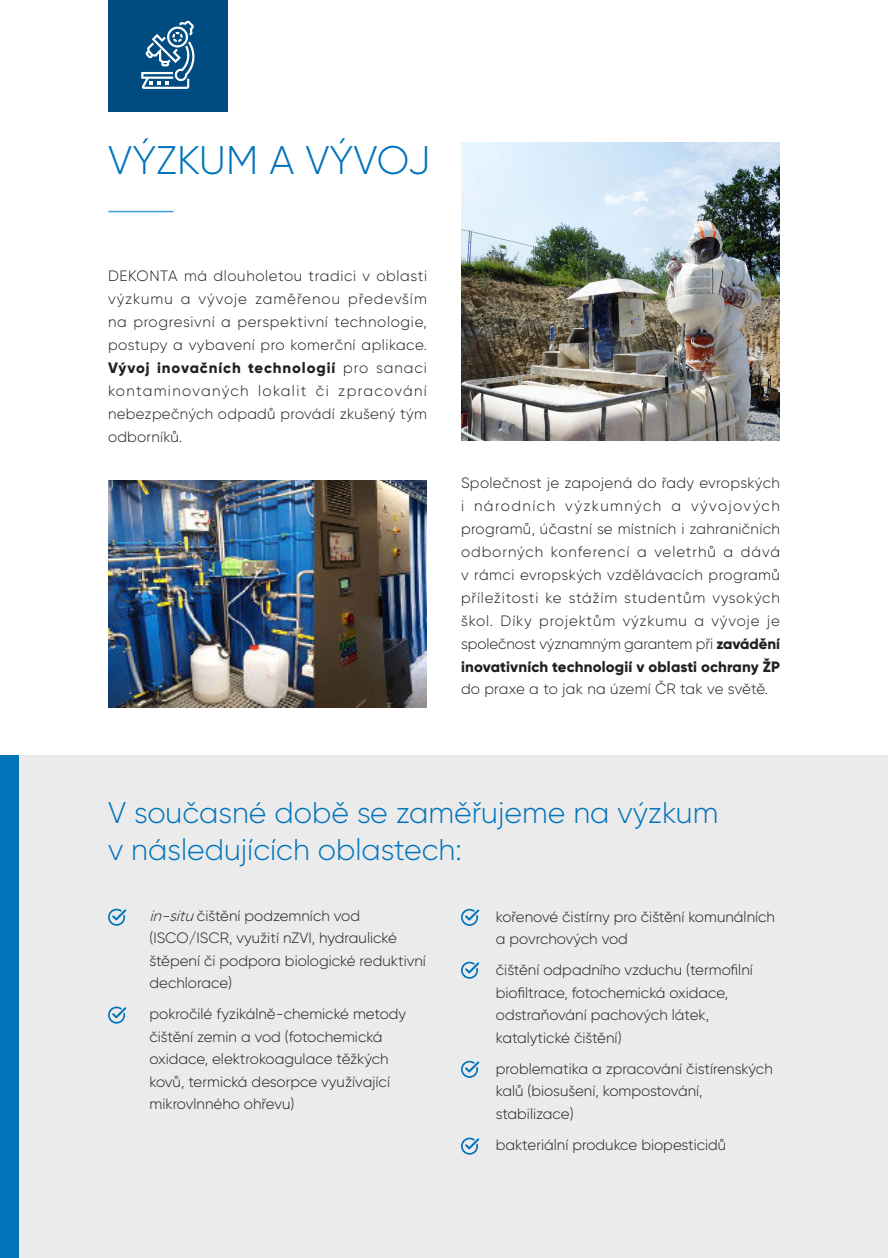
<style>
.page{position:relative;width:888px;height:1258px;background:#fff}
.page>*{position:absolute;margin:0;border:0;box-sizing:border-box;transform-origin:0 0}
.t1{font:300 39.9px "Gilroy";letter-spacing:.01em;color:#0073bb}
.t2{font:300 29.85px/36.9px "Gilroy";color:#0073bb}
.t3{font:300 15px/23px "Gilroy";color:#231f20}
.s1{font-weight:800}
.s2{font-style:italic}
</style>
<div class="page">
<hr style="left:108px;top:211px;width:66px;height:1px;background:#3ca1da">
<img style="left:461px;top:142px;width:319px;height:299px">
<img style="left:108px;top:480px;width:319px;height:227px">
<div style="left:108px;top:0;width:120px;height:112px;background:#004b80"></div>
<svg style="left:141px;top:21px;width:53px;height:68px"></svg>
<div style="left:0;top:755px;width:888px;height:503px;background:#ebebec"></div>
<svg style="left:108px;top:909px;width:18px;height:17px"></svg>
<svg style="left:108px;top:1006px;width:18px;height:17px"></svg>
<svg style="left:461px;top:909px;width:18px;height:17px"></svg>
<svg style="left:461px;top:962px;width:18px;height:17px"></svg>
<svg style="left:461px;top:1061px;width:18px;height:17px"></svg>
<div style="left:0;top:754px;width:19px;height:504px;background:#0073bb"></div>
<svg style="left:461px;top:1137px;width:18px;height:18px"></svg>
<p class="t1" style="left:108px;top:136px;width:323px">VÝZKUM A VÝVOJ</p>
<p class="t3" style="left:108px;top:264px;width:320px;text-align:justify">DEKONTA má dlouholetou tradici v oblasti výzkumu a vývoje zaměřenou především na progresivní a perspektivní technologie, postupy a vybavení pro komerční aplikace.<br><span class="s1">Vývoj inovačních technologií</span> pro sanaci kontaminovaných lokalit či zpracování nebezpečných odpadů provádí zkušený tým odborníků.</p>
<p class="t3" style="left:461px;top:471px;width:321px;text-align:justify">Společnost je zapojená do řady evropských i národních výzkumných a vývojových programů, účastní se místních i zahraničních odborných konferencí a veletrhů a dává v rámci evropských vzdělávacích programů příležitosti ke stážím studentům vysokých škol. Díky projektům výzkumu a vývoje je společnost významným garantem při <span class="s1">zavádění inovativních technologií v oblasti ochrany ŽP </span>do praxe a to jak na území ČR tak ve světě.</p>
<p class="t2" style="left:108px;top:793px;width:612px">V současné době se zaměřujeme na výzkum v následujících oblastech:</p>
<p class="t3" style="left:149px;top:904px;width:278px;line-height:22.5px"><span class="s2">in-situ</span>čištění podzemních vod (ISCO/ISCR, využití nZVI, hydraulické štěpení či podpora biologické reduktivní dechlorace)</p>
<p class="t3" style="left:149px;top:1002px;width:258px;line-height:22.5px">pokročilé fyzikálně-chemické metody čištění zemin a vod (fotochemická oxidace, elektrokoagulace těžkých kovů, termická desorpce využívající mikrovlnného ohřevu)</p>
<p class="t3" style="left:496px;top:905px;width:281px;line-height:22.5px">kořenové čistírny pro čištění komunálních a povrchových vod</p>
<p class="t3" style="left:496px;top:958px;width:258px;line-height:22.5px">čištění odpadního vzduchu (termofilní biofiltrace, fotochemická oxidace, odstraňování pachových látek, katalytické čištění)</p>
<p class="t3" style="left:496px;top:1057px;width:278px;line-height:22.5px">problematika a zpracování čistírenských kalů (biosušení, kompostování, stabilizace)</p>
<p class="t3" style="left:496px;top:1133px;width:232px">bakteriální produkce biopesticidů</p>
</div>
